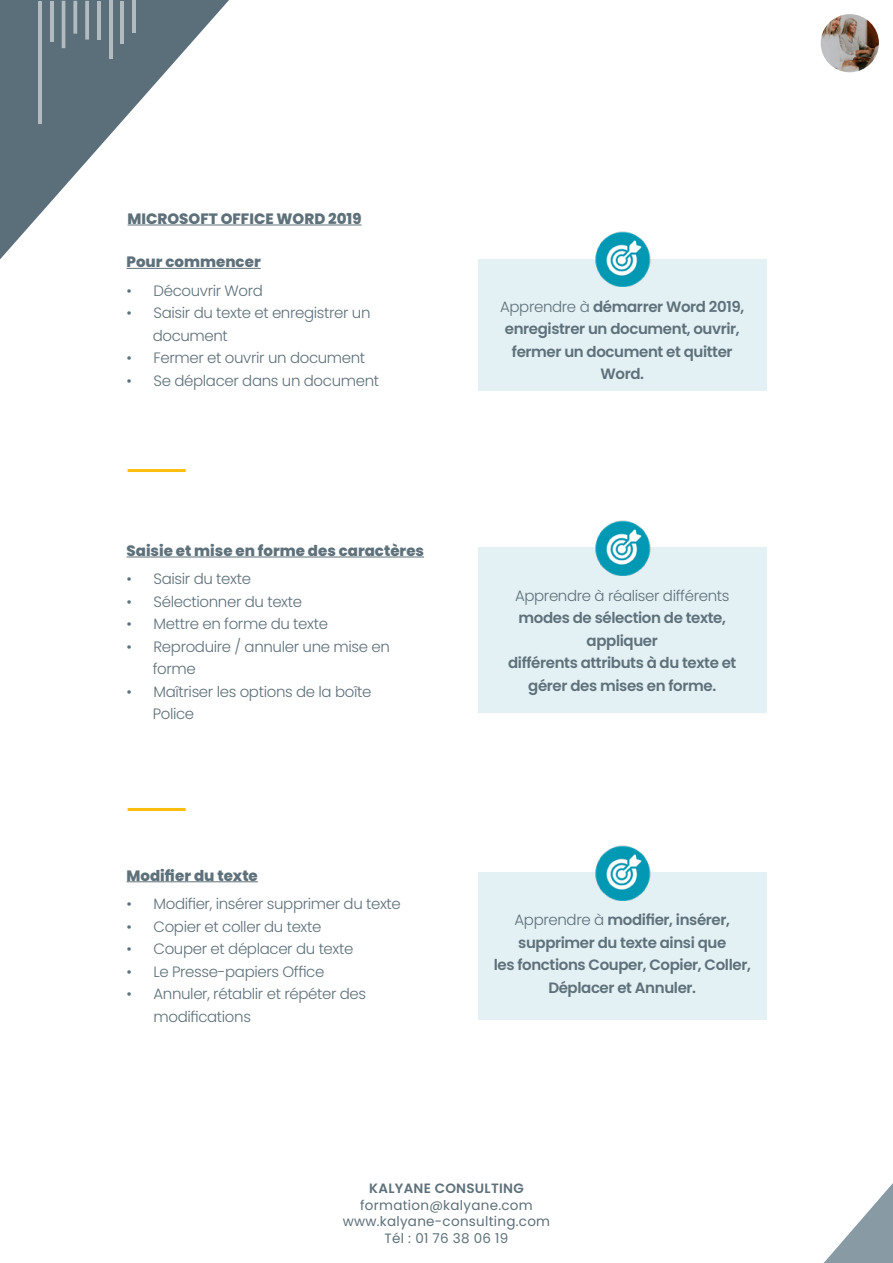
<style>
.page{position:relative;width:893px;height:1263px;background:#fff}
.page>*{position:absolute;margin:0;border:0;box-sizing:border-box;transform-origin:0 0}
.t1{font:300 15px/22.5px "Poppins";letter-spacing:-.025em;color:#5e717a}
.t2{font:600 15px/22.5px "Poppins";letter-spacing:-.025em;color:#5e717a;text-align:center}
.t3{font:800 15px "Poppins";color:#5e717a}
.t4{font:13.5px/16.5px "Poppins";letter-spacing:.02em;color:#5e717a;text-align:center}
.t5{font:600 13.5px "Poppins";letter-spacing:.02em;color:#5e717a}
.s1{font-weight:300}
</style>
<div class="page">
<svg style="left:824px;top:1183px;width:69px;height:80px"></svg>
<svg style="left:0;top:0;width:229px;height:259px"></svg>
<hr style="left:38px;top:1px;width:4px;height:122px;background:#b1bbc0">
<hr style="left:132px;top:1px;width:4px;height:32px;background:#b1bbc0">
<hr style="left:121px;top:1px;width:3px;height:43px;background:#fff">
<hr style="left:50px;top:1px;width:4px;height:41px;background:#b1bbc0">
<hr style="left:62px;top:1px;width:3px;height:47px;background:#fff">
<svg style="left:73px;top:1px;width:4px;height:33px"></svg>
<svg style="left:85px;top:1px;width:4px;height:39px"></svg>
<hr style="left:97px;top:1px;width:4px;height:39px;background:#b1bbc0">
<hr style="left:109px;top:1px;width:4px;height:58px;background:#b1bbc0">
<img style="left:821px;top:14px;width:58px;height:58px;border-radius:29px">
<hr style="left:127px;top:268px;width:134px;height:1px;background:#5e717a">
<hr style="left:127px;top:557px;width:297px;height:1px;background:#5e717a">
<hr style="left:127px;top:881px;width:131px;height:1px;background:#5e717a">
<div style="left:478px;top:259px;width:288px;height:131px;background:#e3f0f4"></div>
<img style="left:595px;top:232px;width:56px;height:55px">
<div style="left:478px;top:547px;width:288px;height:166px;background:#e3f0f4"></div>
<img style="left:595px;top:520px;width:56px;height:55px">
<div style="left:478px;top:872px;width:288px;height:148px;background:#e3f0f4"></div>
<img style="left:595px;top:845px;width:56px;height:55px">
<hr style="left:128px;top:469px;width:58px;height:3px;background:#fcbe0e">
<hr style="left:128px;top:808px;width:58px;height:3px;background:#fcbe0e">
<hr style="left:128px;top:225px;width:233px;height:1px;background:#5e717a">
<p class="t3" style="left:128px;top:210px;width:235px">MICROSOFT OFFICE WORD 2019</p>
<p class="t3" style="left:127px;top:253px;width:136px">Pour commencer</p>
<p class="t1" style="left:127px;top:279px;width:138px">• Découvrir Word</p>
<p class="t1" style="left:153px;top:302px;width:219px;text-indent:-26px">• Saisir du texte et enregistrer un document</p>
<p class="t1" style="left:127px;top:347px;width:240px">• Fermer et ouvrir un document</p>
<p class="t1" style="left:127px;top:369px;width:254px">• Se déplacer dans un document</p>
<p class="t3" style="left:127px;top:542px;width:299px">Saisie et mise en forme des caractères</p>
<p class="t1" style="left:127px;top:568px;width:126px">• Saisir du texte</p>
<p class="t1" style="left:127px;top:590px;width:177px">• Sélectionner du texte</p>
<p class="t1" style="left:127px;top:613px;width:203px">• Mettre en forme du texte</p>
<p class="t1" style="left:153px;top:635px;width:239px;text-indent:-26px">• Reproduire / annuler une mise en forme</p>
<p class="t1" style="left:153px;top:680px;width:220px;text-indent:-26px">• Maîtriser les options de la boîte<br>Police</p>
<p class="t3" style="left:127px;top:867px;width:133px">Modifier du texte</p>
<p class="t1" style="left:127px;top:893px;width:276px">• Modifier, insérer supprimer du texte</p>
<p class="t1" style="left:127px;top:915px;width:196px">• Copier et coller du texte</p>
<p class="t1" style="left:127px;top:938px;width:228px">• Couper et déplacer du texte</p>
<p class="t1" style="left:127px;top:960px;width:199px">• Le Presse-papiers Office</p>
<p class="t1" style="left:154px;top:983px;width:214px;text-indent:-27px">• Annuler, rétablir et répéter des modifications</p>
<p class="t2" style="left:500px;top:295px;width:246px"><span class="s1">Apprendre à</span> démarrer Word 2019, enregistrer un document, ouvrir, fermer un document et quitter<br>Word.</p>
<p class="t1" style="left:515px;top:584px;width:216px">Apprendre à réaliser différents</p>
<p class="t2" style="left:508px;top:607px;width:230px">modes de sélection de texte, appliquer<br>différents attributs à du texte et gérer des mises en forme.</p>
<p class="t2" style="left:494px;top:909px;width:259px"><span class="s1">Apprendre à</span> modifier, insérer, supprimer du texte ainsi que<br>les fonctions Couper, Copier, Coller,<br>Déplacer et Annuler.</p>
<p class="t5" style="left:369px;top:1180px;width:156px">KALYANE CONSULTING</p>
<p class="t4" style="left:343px;top:1197px;width:209px">formation@kalyane.com www.kalyane-consulting.com<br>Tél : 01 76 38 06 19</p>
</div>
